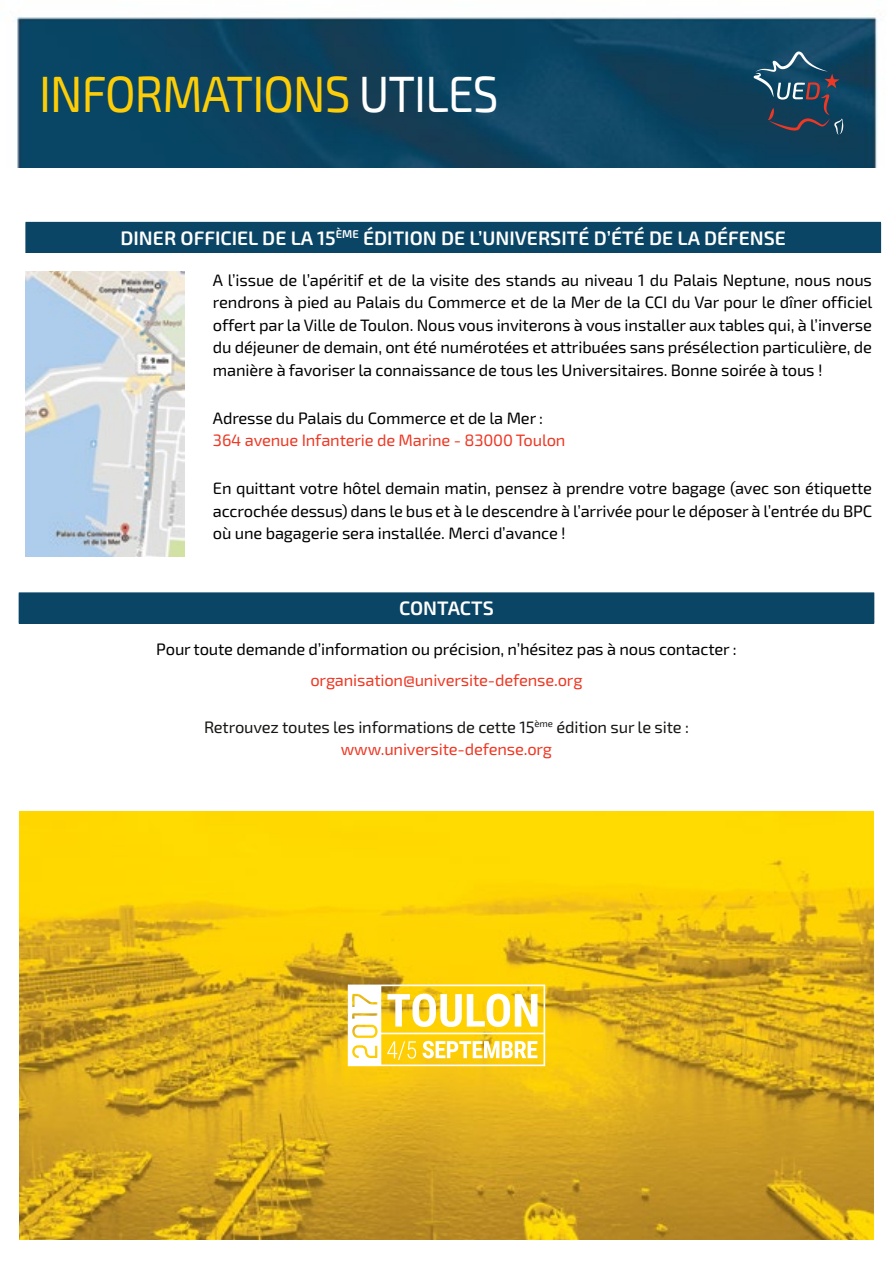
<style>
.page{position:relative;width:893px;height:1263px;background:#fff}
.page>*{position:absolute;margin:0;border:0;box-sizing:border-box;transform-origin:0 0}
.t1{font:51px "Exo 2";color:#fdce07;scale:.9 1}
.t2{font:51px "Exo 2";color:#fff;scale:.9 1}
.t3{font:600 19.5px "Exo 2";color:#fff}
.t4{font:16.5px/22.5px "Exo 2";letter-spacing:-.01em;color:#000;text-align:justify}
.t5{font:16.5px/22.5px "Exo 2";letter-spacing:-.01em;color:#161614;text-align:center}
.t6{font:16.5px "Exo 2";letter-spacing:-.01em;color:#ee3824}
.s1{color:#ee3824}
</style>
<div class="page">
<img style="left:15px;top:16px;width:863px;height:1224px">
<div style="left:0;top:168px;width:893px;height:751px;background:#fff"></div>
<img style="left:19px;top:811px;width:855px;height:428px">
<svg style="left:348px;top:984px;width:197px;height:82px"></svg>
<div style="left:19px;top:593px;width:855px;height:30px;background:#0a4565"></div>
<hr style="left:19px;top:592px;width:855px;height:1px;background:#0a4565">
<svg style="left:754px;top:51px;width:89px;height:83px;background:#2b4e66"></svg>
<div style="left:26px;top:222px;width:855px;height:31px;background:#0a4565"></div>
<img style="left:26px;top:271px;width:158px;height:285px">
<h1 class="t1" style="left:39px;top:64px;width:30px">informations</h1>
<h1 class="t2" style="left:359px;top:64px;width:26px">utiles</h1>
<p class="t3" style="left:120px;top:226px;width:667px">DINER OFFICIEL DE LA 15<sup>ÈME</sup> ÉDITION DE L’UNIVERSITÉ D’ÉTÉ DE LA DÉFENSE</p>
<p class="t4" style="left:213px;top:269px;width:661px">A l’issue de l’apéritif et de la visite des stands au niveau 1 du Palais Neptune, nous nous rendrons à pied au Palais du Commerce et de la Mer de la CCI du Var pour le dîner officiel offert par la Ville de Toulon. Nous vous inviterons à vous installer aux tables qui, à l’inverse du déjeuner de demain, ont été numérotées et attribuées sans présélection particulière, de manière à favoriser la connaissance de tous les Universitaires. Bonne soirée à tous !</p>
<p class="t4" style="left:213px;top:407px;width:332px">Adresse du Palais du Commerce et de la Mer :</p>
<p class="t6" style="left:213px;top:431px;width:354px">364 avenue Infanterie de Marine - 83000 Toulon</p>
<p class="t4" style="left:213px;top:478px;width:661px">En quittant votre hôtel demain matin, pensez à prendre votre bagage (avec son étiquette accrochée dessus) dans le bus et à le descendre à l’arrivée pour le déposer à l’entrée du BPC où une bagagerie sera installée. Merci d’avance !</p>
<p class="t3" style="left:399px;top:597px;width:95px">CONTACTS</p>
<p class="t4" style="left:156px;top:638px;width:582px">Pour toute demande d’information ou précision, n’hésitez pas à nous contacter :</p>
<p class="t6" style="left:310px;top:671px;width:274px">organisation@universite-defense.org</p>
<p class="t5" style="left:204px;top:716px;width:486px">Retrouvez toutes les informations de cette 15<sup>ème</sup> édition sur le site : <span class="s1">www.universite-defense.org</span></p>
</div>
